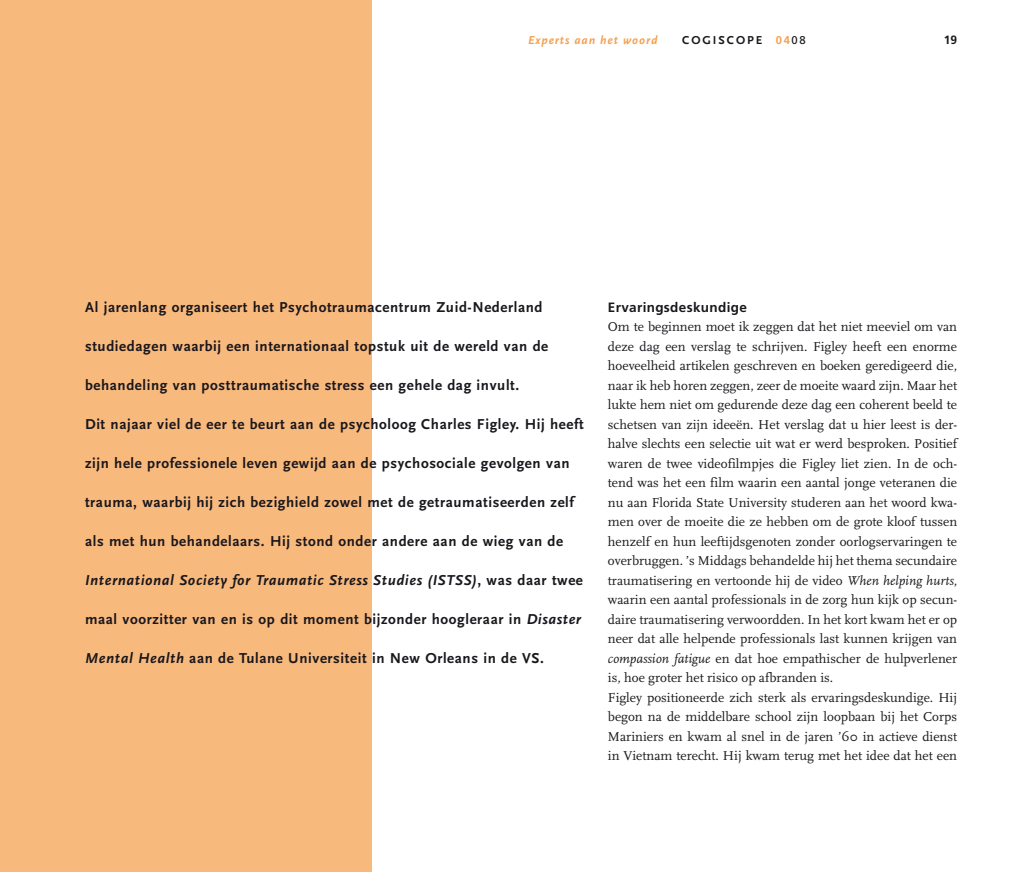
<style>
.page{position:relative;width:1021px;height:872px;background:#fff}
.page>*{position:absolute;margin:0;border:0;box-sizing:border-box;transform-origin:0 0}
.t1{font:700 15px "Scala Sans Pro";letter-spacing:.04em;color:#1a171c}
.t2{font:italic 700 15px "Scala Sans Pro";letter-spacing:.04em;color:#1a171c}
.t3{font:13.5px/19.5px "FF Scala";color:#1a171c}
.t4{font:italic 700 12px "Scala Sans Pro";letter-spacing:.075em;color:#f4a050}
.t5{font:700 12px "Scala Sans Pro";color:#1a171c}
.t6{font:700 12px "Frutiger LT Std";color:#1a171c}
.t7{font:700 11.25px "Frutiger LT Std";color:#f4a050}
.s1{font-weight:400;color:#1a171c}
.s2{font-style:normal}
.s3{font-style:italic}
.s4{font-family:"Frutiger LT Std";font-weight:700}
</style>
<div class="page">
<div style="left:0;top:0;width:371px;height:872px;background:#f8b97d"></div>
<p class="t4" style="left:528px;top:32px;width:131px">Experts aan het woord</p>
<p class="t5" style="left:682px;top:33px;width:73px">c ogisc ope</p>
<p class="t7" style="left:775px;top:33px;width:32px">04<span class="s1">08</span></p>
<p class="t6" style="left:943px;top:32px;width:15px">19</p>
<p class="t1" style="left:85px;top:298px;width:459px">Al jarenlang organiseert het Psychotraumacentrum Zuid-N ederland</p>
<p class="t1" style="left:85px;top:337px;width:464px">studiedagen waarbij een internationaal topstuk uit de wereld van de</p>
<p class="t1" style="left:85px;top:376px;width:435px">behandeling van posttraumatische stress een gehele dag invult.</p>
<p class="t1" style="left:85px;top:415px;width:500px">Dit najaar viel de eer te beurt aan de psycholoog Charles Figley. Hij heeft</p>
<p class="t1" style="left:85px;top:454px;width:486px">zijn hele professionele leven gewijd aan de psychosociale gevolgen van</p>
<p class="t1" style="left:85px;top:493px;width:490px">trauma, waarbij hij zich bezighield zowel met de getraumatiseerden zelf</p>
<p class="t1" style="left:85px;top:532px;width:479px">als met hun behandelaars. Hij stond onder andere aan de wieg van de</p>
<p class="t2" style="left:85px;top:571px;width:499px">International Society for Traumatic Stress Studies (ISTSS)<span class="s2">, was daar twee</span></p>
<p class="t1" style="left:85px;top:610px;width:497px">maal voorzitter van en is op dit moment bijzonder hoogleraar in <span class="s3">Disaster</span></p>
<p class="t1" style="left:85px;top:649px;width:460px"><span class="s3">Mental Health</span> aan de Tulane Universiteit in N ew Orleans in de VS.</p>
<p class="t3" style="left:608px;top:298px;width:351px"><span class="s4">Ervaringsdeskundige<br></span>Om te beginnen moet ik zeggen dat het niet meeviel om van deze dag een verslag te schrijven. Figley heeft een enorme hoeveelheid artikelen geschreven en boeken geredigeerd die, naar ik heb horen zeggen, zeer de moeite waard zijn. Maar het lukte hem niet om gedurende deze dag een coherent beeld te schetsen van zijn ideeën. Het verslag dat u hier leest is der&shy;halve slechts een selectie uit wat er werd besproken. Positief waren de twee videofilmpjes die Figley liet zien. In de och&shy;tend was het een film waarin een aantal jonge veteranen die nu aan Florida State University studeren aan het woord kwa&shy;men over de moeite die ze hebben om de grote kloof tussen henzelf en hun leeftijdsgenoten zonder oorlogservaringen te overbruggen. ’s Middags behandelde hij het thema secundaire traumatisering en vertoonde hij de video <span class="s3">When helping hurts</span>, waarin een aantal professionals in de zorg hun kijk op secun&shy;daire traumatisering verwoordden. In het kort kwam het er op neer dat alle helpende professionals last kunnen krijgen van <span class="s3">compassion fatigue</span> en dat hoe empathischer de hulpverlener is, hoe groter het risico op afbranden is.<br>Figley positioneerde zich sterk als ervaringsdeskundige. Hij begon na de middelbare school zijn loopbaan bij het Corps Mariniers en kwam al snel in de jaren ’60 in actieve dienst in Vietnam terecht. Hij kwam terug met het idee dat het een</p>
</div>
